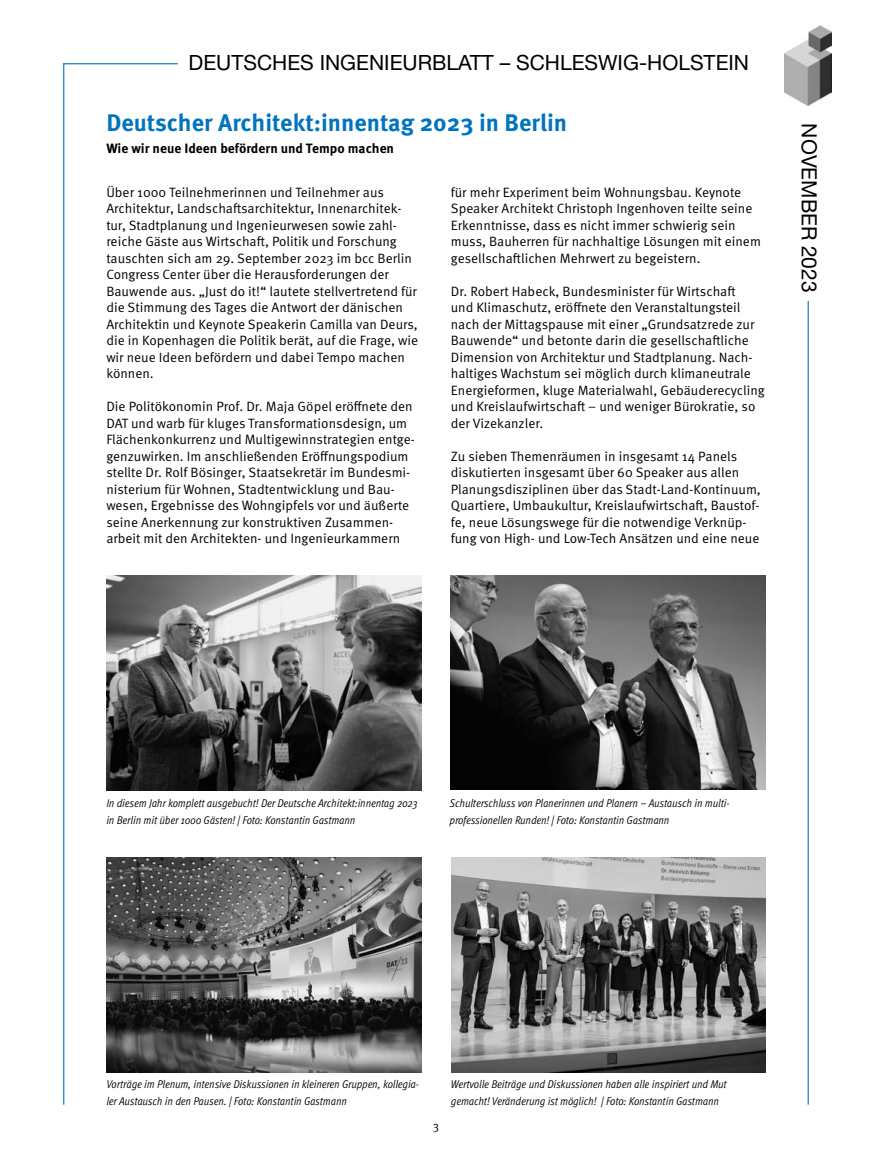
<style>
.page{position:relative;width:872px;height:1170px;background:#fff}
.page>*{position:absolute;margin:0;border:0;box-sizing:border-box;transform-origin:0 0}
.Headline_16_pt{font:700 24px "Meta OT";color:#0074bd}
.t1{font:21px "Helvetica Neue LT Std";color:#000}
.Fließtext{font:13.5px/16.5px "Meta OT Norm";color:#000}
.Subline{font:700 13.5px "Meta OT";color:#000}
.t2{font:12px "Meta OT Norm";color:#000}
.Bildunterschrift{font:11.25px/16.5px "Meta OT Cond Norm Ita";color:#000}
</style>
<div class="page">
<hr style="left:807px;top:222px;width:1px;height:882px;background:#0074bd">
<hr style="left:63px;top:63px;width:1px;height:1041px;background:#0074bd">
<hr style="left:63px;top:63px;width:115px;height:1px;background:#0074bd">
<div style="left:797px;top:123px;width:24px;height:178px;background:#fff"></div>
<img style="left:784px;top:26px;width:47px;height:79px">
<img style="left:106px;top:575px;width:315px;height:215px">
<img style="left:451px;top:575px;width:314px;height:214px">
<img style="left:106px;top:857px;width:315px;height:215px">
<img style="left:451px;top:857px;width:314px;height:215px">
<h2 class="t1" style="left:189px;top:50px;width:562px">DEUTSCHES INGENIEURBLATT – SCHLESWIG-HOLSTEIN</h2>
<p class="Headline_16_pt" style="left:106px;top:107px;width:462px">Deutscher Architekt:innentag 2023 in Berlin</p>
<p class="Subline" style="left:106px;top:140px;width:289px">Wie wir neue Ideen befördern und Tempo machen</p>
<p class="Fließtext" style="left:106px;top:184px;width:313px">Über 1000 Teilnehmerinnen und Teilnehmer aus Architektur, Landschaftsarchitektur, Innenarchitek&shy;tur, Stadtplanung und Ingenieurwesen sowie zahl&shy;reiche Gäste aus Wirtschaft, Politik und Forschung tauschten sich am 29. September 2023 im bcc Berlin Congress Center über die Herausforderungen der Bauwende aus. „Just do it!“ lautete stellvertretend für die Stimmung des Tages die Antwort der dänischen Architektin und Keynote Speakerin Camilla van Deurs, die in Kopenhagen die Politik berät, auf die Frage, wie wir neue Ideen befördern und dabei Tempo machen können.</p>
<p class="Fließtext" style="left:106px;top:398px;width:310px">Die Politökonomin Prof. Dr. Maja Göpel eröffnete den DAT und warb für kluges Transformationsdesign, um Flächenkonkurrenz und Multigewinnstrategien entge&shy;genzuwirken. Im anschließenden Eröffnungspodium stellte Dr. Rolf Bösinger, Staatsekretär im Bundesmi&shy;nisterium für Wohnen, Stadtentwicklung und Bau&shy;wesen, Ergebnisse des Wohngipfels vor und äußerte seine Anerkennung zur konstruktiven Zusammen&shy;arbeit mit den Architekten- und Ingenieurkammern</p>
<p class="Fließtext" style="left:451px;top:184px;width:311px">für mehr Experiment beim Wohnungsbau. Keynote Speaker Architekt Christoph Ingenhoven teilte seine Erkenntnisse, dass es nicht immer schwierig sein muss, Bauherren für nachhaltige Lösungen mit einem gesellschaftlichen Mehrwert zu begeistern.</p>
<p class="Fließtext" style="left:451px;top:283px;width:315px">Dr. Robert Habeck, Bundesminister für Wirtschaft<br>und Klimaschutz, eröffnete den Veranstaltungsteil nach der Mittagspause mit einer „Grundsatzrede zur Bauwende“ und betonte darin die gesellschaftliche Dimension von Architektur und Stadtplanung. Nach&shy;haltiges Wachstum sei möglich durch klimaneutrale Energieformen, kluge Materialwahl, Gebäuderecycling und Kreislaufwirtschaft – und weniger Bürokratie, so der Vizekanzler.</p>
<p class="Fließtext" style="left:451px;top:448px;width:311px">Zu sieben Themenräumen in insgesamt 14 Panels diskutierten insgesamt über 60 Speaker aus allen Planungsdisziplinen über das Stadt-Land-Kontinuum, Quartiere, Umbaukultur, Kreislaufwirtschaft, Baustof&shy;fe, neue Lösungswege für die notwendige Verknüp&shy;fung von High- und Low-Tech Ansätzen und eine neue</p>
<h2 class="t1" style="left:821px;top:123px;width:170px;rotate:90deg">NOVEMBER 2023</h2>
<p class="Bildunterschrift" style="left:106px;top:795px;width:312px">In diesem Jahr komplett ausgebucht! Der Deutsche Architekt:innentag 2023 in Berlin mit über 1000 Gästen! | Foto: Konstantin Gastmann</p>
<p class="Bildunterschrift" style="left:449px;top:795px;width:281px">Schulterschluss von Planerinnen und Planern – Austausch in multi&shy;professionellen Runden! | Foto: Konstantin Gastmann</p>
<p class="Bildunterschrift" style="left:106px;top:1075px;width:314px">Vorträge im Plenum, intensive Diskussionen in kleineren Gruppen, kollegia&shy;ler Austausch in den Pausen. | Foto: Konstantin Gastmann</p>
<p class="t2" style="left:433px;top:1118px;width:8px">3</p>
<p class="Bildunterschrift" style="left:451px;top:1075px;width:277px">Wertvolle Beiträge und Diskussionen haben alle inspiriert und Mut gemacht! Veränderung ist möglich! | Foto: Konstantin Gastmann</p>
</div>
